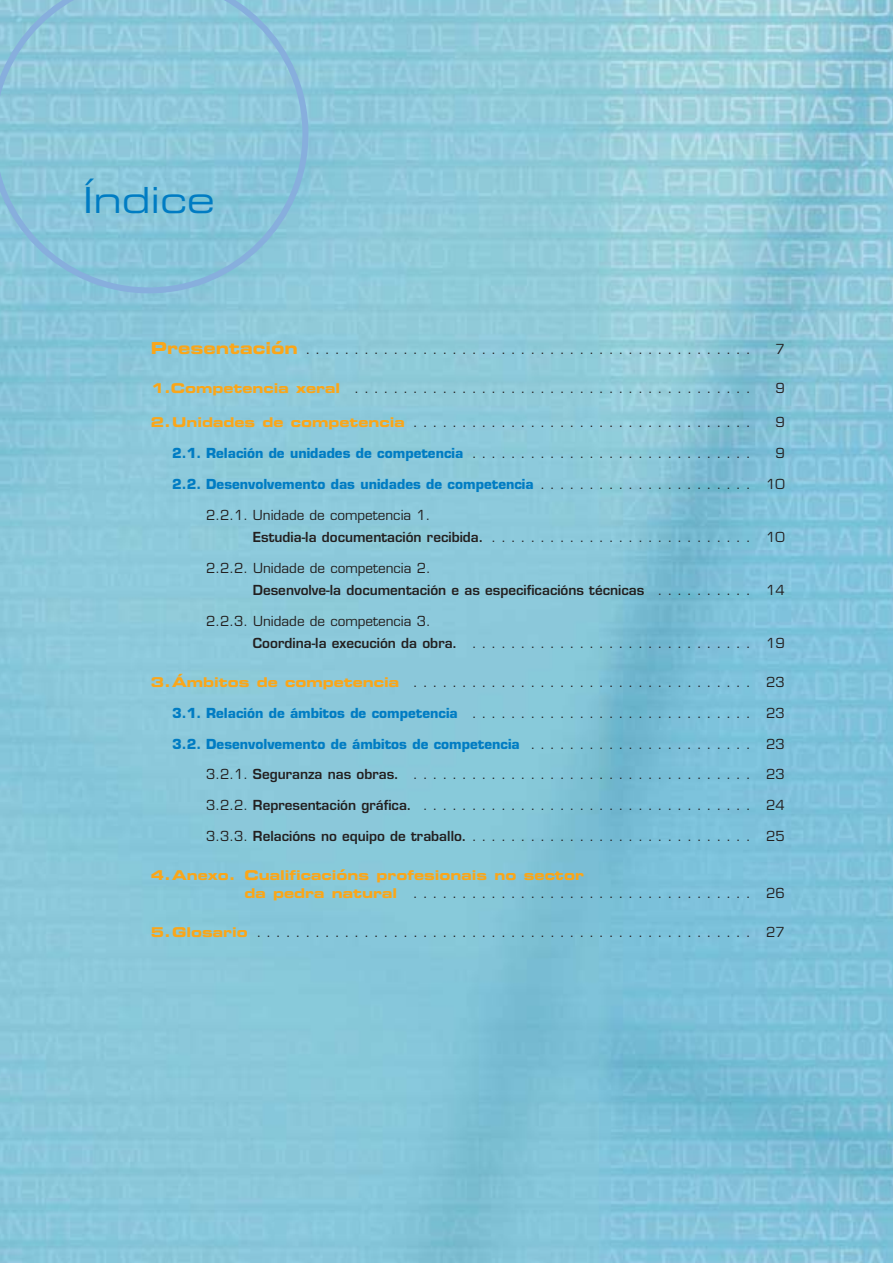
<style>
.page{position:relative;width:893px;height:1263px;background:#fff}
.page>*{position:absolute;margin:0;border:0;box-sizing:border-box;transform-origin:0 0}
.t1{font:36px "Eurostile Extended Two";color:#007cc3}
.t2{font:13.5px/22.2px "Eurostile";color:#231f1f}
.t3{font:700 13.5px "Eurostile";color:#007cc3}
.t4{font:600 13.5px/22.2px "Eurostile";color:#231f1f}
.t5{font:13.5px "Eurostile Bold Extended Two";color:#faa619}
.s1{font-family:"Eurostile Bold Extended Two";font-size:16.5px;color:#faa619}
.s2{font-family:"Eurostile Bold Extended Two";color:#faa619}
.s3{font-weight:400;color:#231f1f}
.s4{font-weight:600}
.s5{font-weight:400}
</style>
<div class="page">
<img style="left:0;top:0;width:892px;height:1263px">
<svg style="left:0;top:0;width:308px;height:293px;background:#8bc6da"></svg>
<h1 class="t1" style="left:83px;top:187px;width:133px">Índice</h1>
<p class="t2" style="left:151px;top:339px;width:601px"><span class="s1">Presentación</span> . . . . . . . . . . . . . . . . . . . . . . . . . . . . . . . . . . . . . . . . . . . . . .</p>
<p class="t2" style="left:775px;top:339px;width:11px">7</p>
<p class="t2" style="left:151px;top:378px;width:601px"><span class="s2">1.Competencia xeral</span> . . . . . . . . . . . . . . . . . . . . . . . . . . . . . . . . . . . . . . . . .</p>
<p class="t2" style="left:775px;top:378px;width:11px">9</p>
<p class="t2" style="left:151px;top:413px;width:601px"><span class="s2">2.Unidades de competencia</span> . . . . . . . . . . . . . . . . . . . . . . . . . . . . . . . . . . .</p>
<p class="t2" style="left:775px;top:413px;width:11px">9</p>
<p class="t3" style="left:172px;top:448px;width:580px">2.1. Relación de unidades de competencia <span class="s3">. . . . . . . . . . . . . . . . . . . . . . . . . . . . .</span></p>
<p class="t2" style="left:775px;top:443px;width:11px">9</p>
<p class="t3" style="left:172px;top:479px;width:614px">2.2. Desenvolvemento das unidades de competencia <span class="s3">. . . . . . . . . . . . . . . . . . . . . . 10</span></p>
<p class="t2" style="left:253px;top:505px;width:533px;text-indent:-47px">2.2.1. Unidade de competencia 1.<br><span class="s4">Estudia-la documentación recibida.</span> . . . . . . . . . . . . . . . . . . . . . . . . . . . 10</p>
<p class="t4" style="left:253px;top:558px;width:533px;text-indent:-47px"><span class="s5">2.2.2. Unidade de competencia 2.<br></span>Desenvolve-la documentación e as especificacións técnicas <span class="s5">. . . . . . . . . . 14</span></p>
<p class="t2" style="left:253px;top:611px;width:533px;text-indent:-47px">2.2.3. Unidade de competencia 3.<br><span class="s4">Coordina-la execución da obra.</span> . . . . . . . . . . . . . . . . . . . . . . . . . . . . . 19</p>
<p class="t2" style="left:151px;top:672px;width:635px"><span class="s2">3.Ámbitos de competencia</span> . . . . . . . . . . . . . . . . . . . . . . . . . . . . . . . . . . . 23</p>
<p class="t3" style="left:172px;top:708px;width:614px">3.1. Relación de ámbitos de competencia <span class="s3">. . . . . . . . . . . . . . . . . . . . . . . . . . . . . 23</span></p>
<p class="t3" style="left:172px;top:738px;width:614px">3.2. Desenvolvemento de ámbitos de competencia <span class="s3">. . . . . . . . . . . . . . . . . . . . . . . 23</span></p>
<p class="t2" style="left:206px;top:765px;width:580px">3.2.1. <span class="s4">Seguranza nas obras.</span> . . . . . . . . . . . . . . . . . . . . . . . . . . . . . . . . . . . 23</p>
<p class="t2" style="left:206px;top:795px;width:580px">3.2.2. <span class="s4">Representación gráfica.</span> . . . . . . . . . . . . . . . . . . . . . . . . . . . . . . . . . . 24</p>
<p class="t2" style="left:206px;top:826px;width:580px">3.3.3. <span class="s4">Relacións no equipo de traballo.</span> . . . . . . . . . . . . . . . . . . . . . . . . . . . . . 25</p>
<p class="t5" style="left:151px;top:870px;width:434px">4.Anexo. Cualificacións profesionais no sector</p>
<p class="t2" style="left:244px;top:884px;width:542px"><span class="s2">da pedra natural</span> . . . . . . . . . . . . . . . . . . . . . . . . . . . . . . . . . . . 26</p>
<p class="t2" style="left:151px;top:923px;width:635px"><span class="s2">5.Glosario</span> . . . . . . . . . . . . . . . . . . . . . . . . . . . . . . . . . . . . . . . . . . . . . . . . . . . 27</p>
</div>
